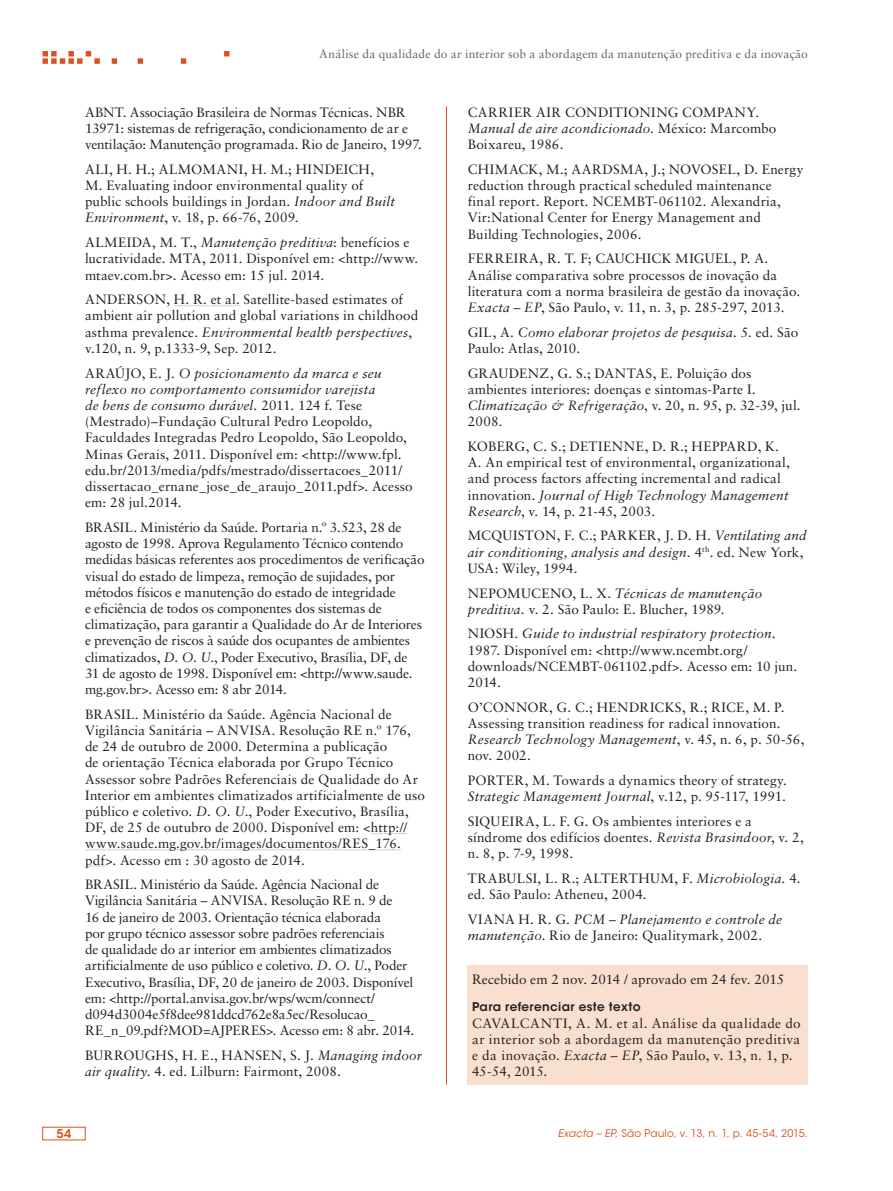
<style>
.page{position:relative;width:893px;height:1191px;background:#fff}
.page>*{position:absolute;margin:0;border:0;box-sizing:border-box;transform-origin:0 0}
.ex_Referencias{font:13.5px/16.2px "Sabon LT Std";letter-spacing:.005em;color:#231f20}
.ex_Referencias-2{font:13.5px/16.2px "Sabon LT Std";letter-spacing:.03em;color:#231f20}
.ex_Referencias-3{font:13.5px/16.2px "Sabon LT Std";letter-spacing:.025em;color:#231f20}
.t1{font:12px "Sabon LT Std";letter-spacing:.01em;color:#636366}
.ex_Tabela_-_titulo{font:600 12px "ITC Avant Garde Std";letter-spacing:.03em;color:#231f20}
.t2{font:600 12px "ITC Avant Garde Std";color:#da511d}
.t3{font:10.5px "ITC Avant Garde Std";letter-spacing:.02em;color:#da511d}
.s1{font-style:italic}
</style>
<div class="page">
<hr style="left:446px;top:106px;width:1px;height:978px;background:#da511d">
<svg style="left:43px;top:51px;width:186px;height:13px"></svg>
<hr style="left:174px;top:305px;width:66px;height:1px;background:#d1d2d4">
<hr style="left:371px;top:833px;width:36px;height:1px;background:#d1d2d4">
<hr style="left:85px;top:849px;width:316px;height:1px;background:#d1d2d4">
<svg style="left:85px;top:865px;width:20px;height:1px"></svg>
<div style="left:468px;top:965px;width:340px;height:119px;background:#fadfce"></div>
<p class="t1" style="left:319px;top:46px;width:490px">Análise da qualidade do ar interior sob a abordagem da manutenção preditiva e da inovação</p>
<p class="ex_Referencias" style="left:85px;top:104px;width:338px">ABNT. Associação Brasileira de Normas Técnicas. NBR<br>13971: sistemas de refrigeração, condicionamento de ar e ventilação: Manutenção programada. Rio de Janeiro, 1997.</p>
<p class="ex_Referencias" style="left:85px;top:161px;width:311px">ALI, H. H.; ALMOMANI, H. M.; HINDEICH, M. Evaluating indoor environmental quality of public schools buildings in Jordan. <span class="s1">Indoor and Built Environment</span>, v. 18, p. 66-76, 2009.</p>
<p class="ex_Referencias" style="left:85px;top:234px;width:335px">ALMEIDA, M. T., <span class="s1">Manutenção preditiva</span>: benefícios e lucratividade. MTA, 2011. Disponível em: &lt;http://www. mtaev.com.br&gt;. Acesso em: 15 jul. 2014.</p>
<p class="ex_Referencias" style="left:85px;top:291px;width:335px">ANDERSON, H. R. et al. Satellite-based estimates of ambient air pollution and global variations in childhood asthma prevalence. <span class="s1">Environmental health perspectives</span>, v.120, n. 9, p.1333-9, Sep. 2012.</p>
<p class="ex_Referencias" style="left:85px;top:364px;width:329px">ARAÚJO, E. J. <span class="s1">O posicionamento da marca e seu reflexo no comportamento consumidor varejista<br>de bens de consumo durável.</span> 2011. 124 f. Tese (Mestrado)–Fundação Cultural Pedro Leopoldo, Faculdades Integradas Pedro Leopoldo, São Leopoldo, Minas Gerais, 2011. Disponível em: &lt;http://www.fpl. edu.br/2013/media/pdfs/mestrado/dissertacoes_2011/ dissertacao_ernane_jose_de_araujo_2011.pdf&gt;. Acesso em: 28 jul.2014.</p>
<p class="ex_Referencias" style="left:85px;top:519px;width:341px">BRASIL. Ministério da Saúde. Portaria n.º 3.523, 28 de agosto de 1998. Aprova Regulamento Técnico contendo medidas básicas referentes aos procedimentos de verificação visual do estado de limpeza, remoção de sujidades, por métodos físicos e manutenção do estado de integridade<br>e eficiência de todos os componentes dos sistemas de climatização, para garantir a Qualidade do Ar de Interiores e prevenção de riscos à saúde dos ocupantes de ambientes climatizados, <span class="s1">D. O. U</span>., Poder Executivo, Brasília, DF, de 31 de agosto de 1998. Disponível em: &lt;http://www.saude. mg.gov.br&gt;. Acesso em: 8 abr 2014.</p>
<p class="ex_Referencias" style="left:85px;top:706px;width:341px">BRASIL. Ministério da Saúde. Agência Nacional de Vigilância Sanitária – ANVISA. Resolução RE n.º 176, de 24 de outubro de 2000<span class="s1">.</span> Determina a publicação<br>de orientação Técnica elaborada por Grupo Técnico Assessor sobre Padrões Referenciais de Qualidade do Ar Interior em ambientes climatizados artificialmente de uso público e coletivo. <span class="s1">D. O. U</span>., Poder Executivo, Brasília, DF, de 25 de outubro de 2000. Disponível em: &lt;http:// www.saude.mg.gov.br/images/documentos/RES_176. pdf&gt;. Acesso em : 30 agosto de 2014.</p>
<p class="ex_Referencias" style="left:85px;top:876px;width:331px">BRASIL. Ministério da Saúde. Agência Nacional de Vigilância Sanitária – ANVISA. Resolução RE n. 9 de<br>16 de janeiro de 2003. Orientação técnica elaborada<br>por grupo técnico assessor sobre padrões referenciais<br>de qualidade do ar interior em ambientes climatizados artificialmente de uso público e coletivo. <span class="s1">D. O. U.</span>, Poder Executivo, Brasília, DF, 20 de janeiro de 2003. Disponível em: &lt;http://portal.anvisa.gov.br/wps/wcm/connect/ d094d3004e5f8dee981ddcd762e8a5ec/Resolucao_ RE_n_09.pdf?MOD=AJPERES&gt;. Acesso em: 8 abr. 2014.</p>
<p class="ex_Referencias" style="left:85px;top:1047px;width:339px">BURROUGHS, H. E., HANSEN, S. J. <span class="s1">Managing indoor air quality.</span> 4. ed. Lilburn: Fairmont, 2008.</p>
<p class="ex_Referencias-3" style="left:468px;top:104px;width:310px">CARRIER AIR CONDITIONING COMPANY.<br><span class="s1">Manual de aire acondicionado</span>. México: Marcombo<br>Boixareu, 1986.</p>
<p class="ex_Referencias" style="left:468px;top:161px;width:337px">CHIMACK, M.; AARDSMA, J.; NOVOSEL, D. Energy reduction through practical scheduled maintenance<br>final report. Report. NCEMBT-061102. Alexandria, Vir:National Center for Energy Management and Building Technologies, 2006.</p>
<p class="ex_Referencias" style="left:468px;top:250px;width:334px">FERREIRA, R. T. F; CAUCHICK MIGUEL, P. A.<br>Análise comparativa sobre processos de inovação da literatura com a norma brasileira de gestão da inovação.<br><span class="s1">Exacta – EP</span>, São Paulo, v. 11, n. 3, p. 285-297, 2013.</p>
<p class="ex_Referencias" style="left:468px;top:324px;width:332px">GIL, A. <span class="s1">Como elaborar projetos de pesquisa.</span> 5. ed. São<br>Paulo: Atlas, 2010.</p>
<p class="ex_Referencias" style="left:468px;top:364px;width:334px">GRAUDENZ, G. S.; DANTAS, E. Poluição dos ambientes interiores: doenças e sintomas-Parte I.<br><span class="s1">Climatização &amp; Refrigeração</span>, v. 20, n. 95, p. 32-39, jul.<br>2008.</p>
<p class="ex_Referencias" style="left:468px;top:438px;width:324px">KOBERG, C. S.; DETIENNE, D. R.; HEPPARD, K.<br>A. An empirical test of environmental, organizational, and process factors affecting incremental and radical innovation. <span class="s1">Journal of High Technology Management Research</span>, v. 14, p. 21-45, 2003.</p>
<p class="ex_Referencias" style="left:468px;top:527px;width:341px">MCQUISTON, F. C.; PARKER, J. D. H. <span class="s1">Ventilating and air conditioning, analysis and design.</span> 4<sup>th</sup>. ed. New York,<br>USA: Wiley, 1994.</p>
<p class="ex_Referencias" style="left:468px;top:584px;width:296px">NEPOMUCENO, L. X. <span class="s1">Técnicas de manutenção preditiva.</span> v. 2. São Paulo: E. Blucher, 1989.</p>
<p class="ex_Referencias" style="left:468px;top:625px;width:331px">NIOSH. <span class="s1">Guide to industrial respiratory protection.<br></span>1987. Disponível em: &lt;http://www.ncembt.org/ downloads/NCEMBT-061102.pdf&gt;. Acesso em: 10 jun.<br>2014.</p>
<p class="ex_Referencias" style="left:468px;top:699px;width:338px">O’CONNOR, G. C.; HENDRICKS, R.; RICE, M. P.<br>Assessing transition readiness for radical innovation.<br><span class="s1">Research Technology Management</span>, v. 45, n. 6, p. 50-56, nov. 2002.</p>
<p class="ex_Referencias" style="left:468px;top:772px;width:321px">PORTER, M. Towards a dynamics theory of strategy.<br><span class="s1">Strategic Management Journal</span>, v.12, p. 95-117, 1991.</p>
<p class="ex_Referencias" style="left:468px;top:813px;width:338px">SIQUEIRA, L. F. G. Os ambientes interiores e a síndrome dos edifícios doentes. <span class="s1">Revista Brasindoor</span>, v. 2, n. 8, p. 7-9, 1998.</p>
<p class="ex_Referencias" style="left:468px;top:870px;width:334px">TRABULSI, L. R.; ALTERTHUM, F. <span class="s1">Microbiologia.</span> 4. ed. São Paulo: Atheneu, 2004.</p>
<p class="ex_Referencias" style="left:468px;top:911px;width:316px">VIANA H. R. G. <span class="s1">PCM – Planejamento e controle de manutenção</span>. Rio de Janeiro: Qualitymark, 2002.</p>
<p class="ex_Referencias" style="left:472px;top:971px;width:314px">Recebido em 2 nov. 2014 / aprovado em 24 fev. 2015</p>
<p class="ex_Tabela_-_titulo" style="left:472px;top:999px;width:170px">Para referenciar este texto</p>
<p class="ex_Referencias-2" style="left:472px;top:1014px;width:330px">CAVALCANTI, A. M. et al. Análise da qualidade do ar interior sob a abordagem da manutenção preditiva e da inovação. <span class="s1">Exacta – EP</span>, São Paulo, v. 13, n. 1, p.<br>45-54, 2015.</p>
<p class="t2" style="left:57px;top:1126px;width:16px">54</p>
<p class="t3" style="left:558px;top:1127px;width:252px"><span class="s1">Exacta – EP</span>, São Paulo, v. 13, n. 1, p. 45-54, 2015.</p>
</div>
